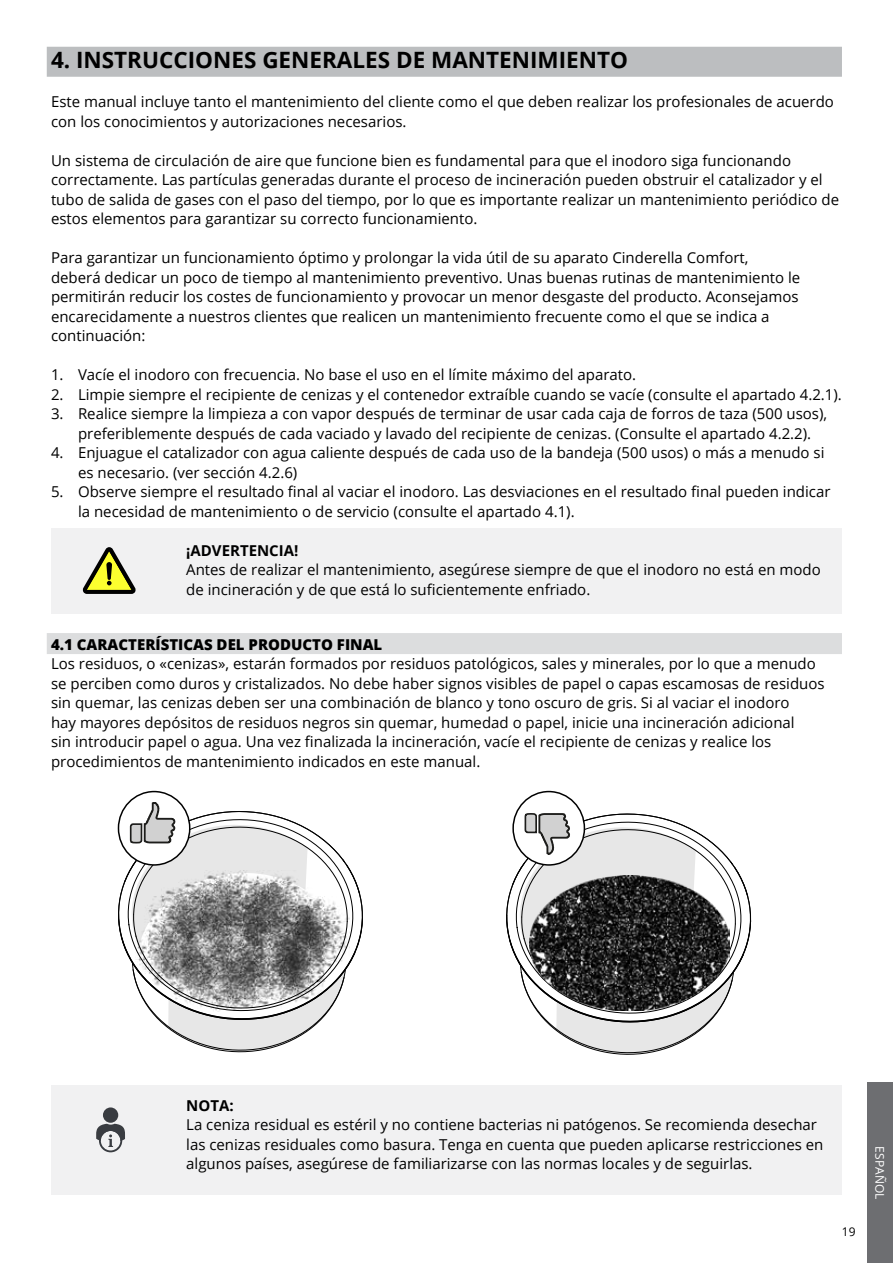
<style>
.page{position:relative;width:893px;height:1263px;background:#fff}
.page>*{position:absolute;margin:0;border:0;box-sizing:border-box;transform-origin:0 0}
.t1{font:700 22.5px "Open Sans";color:#000}
.t2{font:15px/19.5px "Open Sans";color:#000}
.t3{font:800 15px "Open Sans";color:#000}
.t4{font:700 15px "Open Sans";color:#000}
.t5{font:12px "Open Sans";color:#fff}
.t6{font:12px "Open Sans";color:#000}
</style>
<div class="page">
<div style="left:867px;top:1082px;width:26px;height:181px;background:#6d6e71"></div>
<div style="left:47px;top:47px;width:795px;height:30px;background:#bcbec0"></div>
<div style="left:47px;top:633px;width:795px;height:21px;background:#dcddde"></div>
<svg style="left:118px;top:791px;width:72px;height:74px"></svg>
<svg style="left:118px;top:802px;width:245px;height:251px"></svg>
<div style="left:51px;top:528px;width:791px;height:86px;background:#f1f1f2"></div>
<svg style="left:83px;top:547px;width:53px;height:47px"></svg>
<svg style="left:506px;top:813px;width:245px;height:242px"></svg>
<div style="left:51px;top:1085px;width:791px;height:110px;background:#f1f1f2"></div>
<svg style="left:96px;top:1107px;width:29px;height:45px"></svg>
<h1 class="t1" style="left:51px;top:44px;width:579px">4. INSTRUCCIONES GENERALES DE MANTENIMIENTO</h1>
<p class="t2" style="left:51px;top:92px;width:784px">Este manual incluye tanto el mantenimiento del cliente como el que deben realizar los profesionales de acuerdo con los conocimientos y autorizaciones necesarios.</p>
<p class="t2" style="left:51px;top:150px;width:790px">Un sistema de circulación de aire que funcione bien es fundamental para que el inodoro siga funcionando correctamente. Las partículas generadas durante el proceso de incineración pueden obstruir el catalizador y el tubo de salida de gases con el paso del tiempo, por lo que es importante realizar un mantenimiento periódico de estos elementos para garantizar su correcto funcionamiento.</p>
<p class="t2" style="left:51px;top:248px;width:751px">Para garantizar un funcionamiento óptimo y prolongar la vida útil de su aparato Cinderella Comfort, deberá dedicar un poco de tiempo al mantenimiento preventivo. Unas buenas rutinas de mantenimiento le permitirán reducir los costes de funcionamiento y provocar un menor desgaste del producto. Aconsejamos encarecidamente a nuestros clientes que realicen un mantenimiento frecuente como el que se indica a continuación:</p>
<p class="t2" style="left:51px;top:365px;width:587px">1. Vacíe el inodoro con frecuencia. No base el uso en el límite máximo del aparato.</p>
<p class="t2" style="left:51px;top:384px;width:792px">2. Limpie siempre el recipiente de cenizas y el contenedor extraíble cuando se vacíe (consulte el apartado 4.2.1).</p>
<p class="t2" style="left:78px;top:404px;width:751px;text-indent:-27px">3. Realice siempre la limpieza a con vapor después de terminar de usar cada caja de forros de taza (500 usos), preferiblemente después de cada vaciado y lavado del recipiente de cenizas. (Consulte el apartado 4.2.2).</p>
<p class="t2" style="left:78px;top:443px;width:748px;text-indent:-27px">4. Enjuague el catalizador con agua caliente después de cada uso de la bandeja (500 usos) o más a menudo si es necesario. (ver sección 4.2.6)</p>
<p class="t2" style="left:78px;top:482px;width:754px;text-indent:-27px">5. Observe siempre el resultado final al vaciar el inodoro. Las desviaciones en el resultado final pueden indicar la necesidad de mantenimiento o de servicio (consulte el apartado 4.1).</p>
<p class="t4" style="left:186px;top:540px;width:114px">¡ADVERTENCIA!</p>
<p class="t2" style="left:186px;top:559px;width:636px">Antes de realizar el mantenimiento, asegúrese siempre de que el inodoro no está en modo de incineración y de que está lo suficientemente enfriado.</p>
<p class="t3" style="left:51px;top:633px;width:333px">4.1 CARACTERÍSTICAS DEL PRODUCTO FINAL</p>
<p class="t2" style="left:51px;top:654px;width:775px">Los residuos, o «cenizas», estarán formados por residuos patológicos, sales y minerales, por lo que a menudo se perciben como duros y cristalizados. No debe haber signos visibles de papel o capas escamosas de residuos sin quemar, las cenizas deben ser una combinación de blanco y tono oscuro de gris. Si al vaciar el inodoro<br>hay mayores depósitos de residuos negros sin quemar, humedad o papel, inicie una incineración adicional<br>sin introducir papel o agua. Una vez finalizada la incineración, vacíe el recipiente de cenizas y realice los procedimientos de mantenimiento indicados en este manual.</p>
<p class="t4" style="left:186px;top:1095px;width:49px">NOTA:</p>
<p class="t2" style="left:186px;top:1115px;width:639px">La ceniza residual es estéril y no contiene bacterias ni patógenos. Se recomienda desechar las cenizas residuales como basura. Tenga en cuenta que pueden aplicarse restricciones en algunos países, asegúrese de familiarizarse con las normas locales y de seguirlas.</p>
<p class="t6" style="left:842px;top:1223px;width:15px">19</p>
<p class="t5" style="left:888px;top:1146px;width:54px;rotate:90deg">ESPAÑOL</p>
</div>
